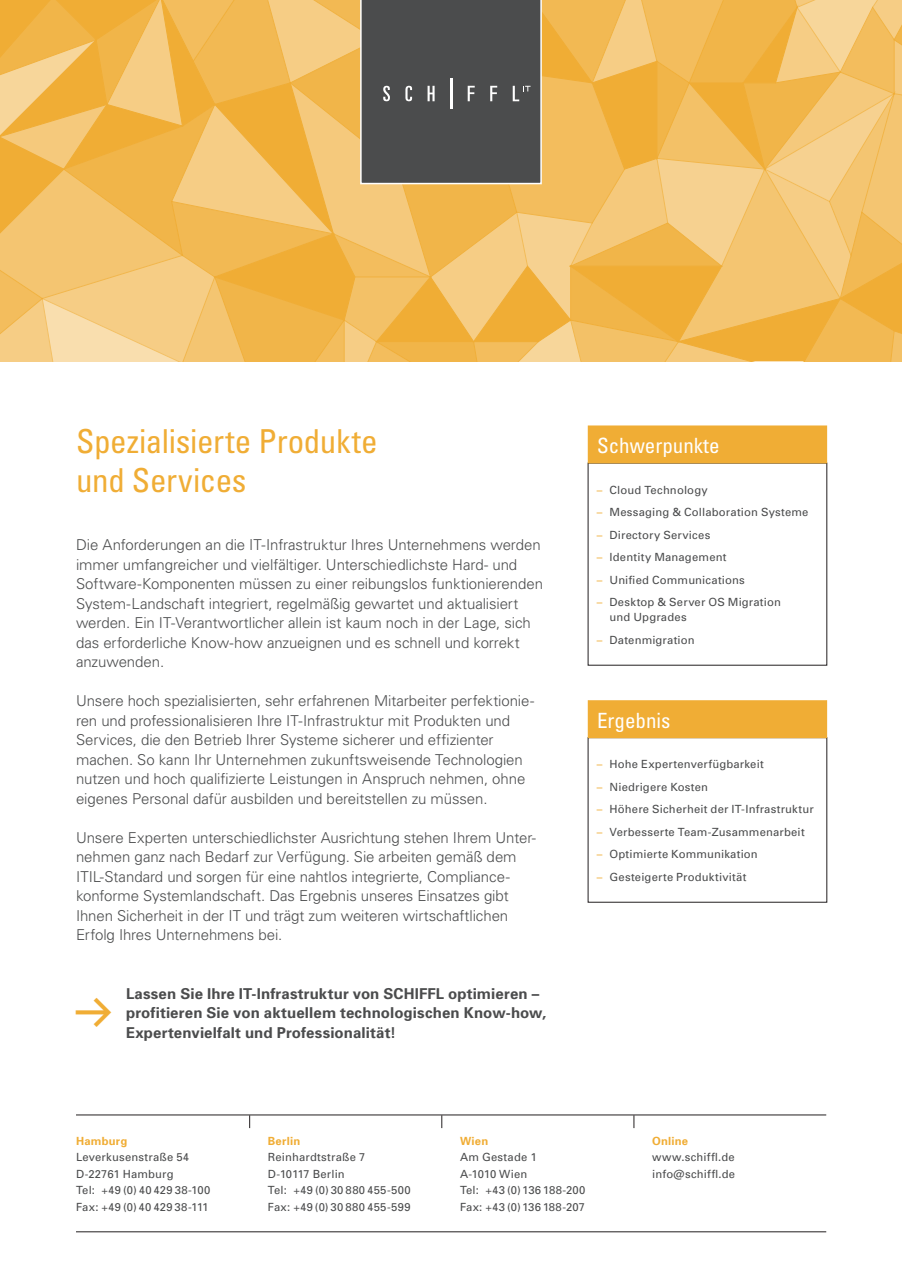
<style>
.page{position:relative;width:902px;height:1272px;background:#fff}
.page>*{position:absolute;margin:0;border:0;box-sizing:border-box;transform-origin:0 0}
.t1{font:500 43.8px "Klavika Arrows";color:#f0ad35}
.t2{font:condensed 33px/39px "Univers";letter-spacing:-.01em;color:#f0ad35}
.t3{font:condensed 21px "Univers";color:#fff}
.t4{font:300 15px/19.5px "Univers";letter-spacing:-.005em;color:#4b4c4d}
.t5{font:700 15px/19.5px "Univers";letter-spacing:.01em;color:#4b4c4d}
.t6{font:11.25px/15px "Univers";letter-spacing:.015em;color:#4b4c4d}
.t7{font:700 11.25px "Univers";letter-spacing:.02em;color:#f0ad35}
.s1{color:#f0ad35}
</style>
<div class="page">
<div style="left:588px;top:426px;width:238px;height:37px;background:#f0ad35"></div>
<div style="left:588px;top:425px;width:238px;height:38px;border:1px solid #f0ad35"></div>
<div style="left:588px;top:700px;width:238px;height:37px;background:#f0ad35"></div>
<div style="left:588px;top:700px;width:238px;height:38px;border:1px solid #f0ad35"></div>
<hr style="left:76px;top:1114px;width:750px;height:1px;background:#231f20">
<hr style="left:76px;top:1231px;width:750px;height:1px;background:#231f20">
<svg style="left:249px;top:1115px;width:1px;height:13px"></svg>
<svg style="left:441px;top:1115px;width:1px;height:13px"></svg>
<svg style="left:633px;top:1115px;width:1px;height:13px"></svg>
<svg style="left:0;top:0;width:901px;height:361px;background:#e2b35f"></svg>
<p class="t2" style="left:76px;top:420px;width:303px">Spezialisierte Produkte und Services</p>
<p class="t4" style="left:76px;top:534px;width:468px">Die Anforderungen an die IT-Infrastruktur Ihres Unternehmens werden immer umfangreicher und vielfältiger. Unterschiedlichste Hard- und Software-Komponenten müssen zu einer reibungslos funktionierenden System-Landschaft integriert, regelmäßig gewartet und aktualisiert werden. Ein IT-Verantwortlicher allein ist kaum noch in der Lage, sich das erforderliche Know-how anzueignen und es schnell und korrekt anzuwenden.</p>
<p class="t4" style="left:76px;top:690px;width:459px">Unsere hoch spezialisierten, sehr erfahrenen Mitarbeiter perfektionie&shy;ren und professionalisieren Ihre IT-Infrastruktur mit Produkten und Services, die den Betrieb Ihrer Systeme sicherer und effizienter machen. So kann Ihr Unternehmen zukunftsweisende Technologien nutzen und hoch qualifizierte Leistungen in Anspruch nehmen, ohne eigenes Personal dafür ausbilden und bereitstellen zu müssen.</p>
<p class="t4" style="left:76px;top:827px;width:461px">Unsere Experten unterschiedlichster Ausrichtung stehen Ihrem Unter&shy;nehmen ganz nach Bedarf zur Verfügung. Sie arbeiten gemäß dem ITIL-Standard und sorgen für eine nahtlos integrierte, Compliance&shy;konforme Systemlandschaft. Das Ergebnis unseres Einsatzes gibt Ihnen Sicherheit in der IT und trägt zum weiteren wirtschaftlichen Erfolg Ihres Unternehmens bei.</p>
<p class="t1" style="left:73px;top:997px;width:42px">B</p>
<p class="t5" style="left:126px;top:983px;width:421px">Lassen Sie Ihre IT-Infrastruktur von SCHIFFL optimieren – profitieren Sie von aktuellem technologischen Know-how,<br>Expertenvielfalt und Professionalität!</p>
<p class="t3" style="left:597px;top:432px;width:124px">Schwerpunkte</p>
<p class="t6" style="left:596px;top:482px;width:112px"><span class="s1">–</span> Cloud Technology</p>
<p class="t6" style="left:596px;top:504px;width:213px"><span class="s1">–</span> Messaging &amp; Collaboration Systeme</p>
<p class="t6" style="left:596px;top:527px;width:115px"><span class="s1">–</span> Directory Services</p>
<p class="t6" style="left:596px;top:549px;width:131px"><span class="s1">–</span> Identity Management</p>
<p class="t6" style="left:596px;top:572px;width:150px"><span class="s1">–</span> Unified Communications</p>
<p class="t6" style="left:609px;top:594px;width:173px;text-indent:-13px"><span class="s1">–</span> Desktop &amp; Server OS Migration und Upgrades</p>
<p class="t6" style="left:596px;top:632px;width:99px"><span class="s1">–</span> Datenmigration</p>
<p class="t3" style="left:597px;top:707px;width:75px">Ergebnis</p>
<p class="t6" style="left:596px;top:756px;width:168px"><span class="s1">–</span> Hohe Expertenverfügbarkeit</p>
<p class="t6" style="left:596px;top:779px;width:113px"><span class="s1">–</span> Niedrigere Kosten</p>
<p class="t6" style="left:596px;top:801px;width:218px"><span class="s1">–</span> Höhere Sicherheit der IT-Infrastruktur</p>
<p class="t6" style="left:596px;top:824px;width:209px"><span class="s1">–</span> Verbesserte Team-Zusammenarbeit</p>
<p class="t6" style="left:596px;top:846px;width:162px"><span class="s1">–</span> Optimierte Kommunikation</p>
<p class="t6" style="left:596px;top:869px;width:151px"><span class="s1">–</span> Gesteigerte Produktivität</p>
<p class="t7" style="left:76px;top:1133px;width:53px">Hamburg</p>
<p class="t6" style="left:76px;top:1149px;width:115px">Leverkusenstraße 54</p>
<p class="t6" style="left:76px;top:1165px;width:99px">D-22761 Hamburg</p>
<p class="t6" style="left:76px;top:1182px;width:136px">Tel: +49 (0) 40 429 38-100</p>
<p class="t6" style="left:76px;top:1198px;width:134px">Fax: +49 (0) 40 429 38-111</p>
<p class="t7" style="left:268px;top:1133px;width:34px">Berlin</p>
<p class="t6" style="left:268px;top:1149px;width:99px">Reinhardtstraße 7</p>
<p class="t6" style="left:268px;top:1165px;width:78px">D-10117 Berlin</p>
<p class="t6" style="left:268px;top:1182px;width:144px">Tel: +49 (0) 30 880 455-500</p>
<p class="t6" style="left:268px;top:1198px;width:144px">Fax: +49 (0) 30 880 455-599</p>
<p class="t7" style="left:460px;top:1133px;width:30px">Wien</p>
<p class="t6" style="left:460px;top:1149px;width:78px">Am Gestade 1</p>
<p class="t6" style="left:460px;top:1165px;width:69px">A-1010 Wien</p>
<p class="t6" style="left:460px;top:1182px;width:127px">Tel: +43 (0)136 188-200</p>
<p class="t6" style="left:460px;top:1198px;width:127px">Fax: +43 (0)136 188-207</p>
<p class="t7" style="left:652px;top:1133px;width:38px">Online</p>
<p class="t6" style="left:652px;top:1149px;width:84px">www.schiffl.de</p>
<p class="t6" style="left:652px;top:1165px;width:85px">info@schiffl.de</p>
</div>
